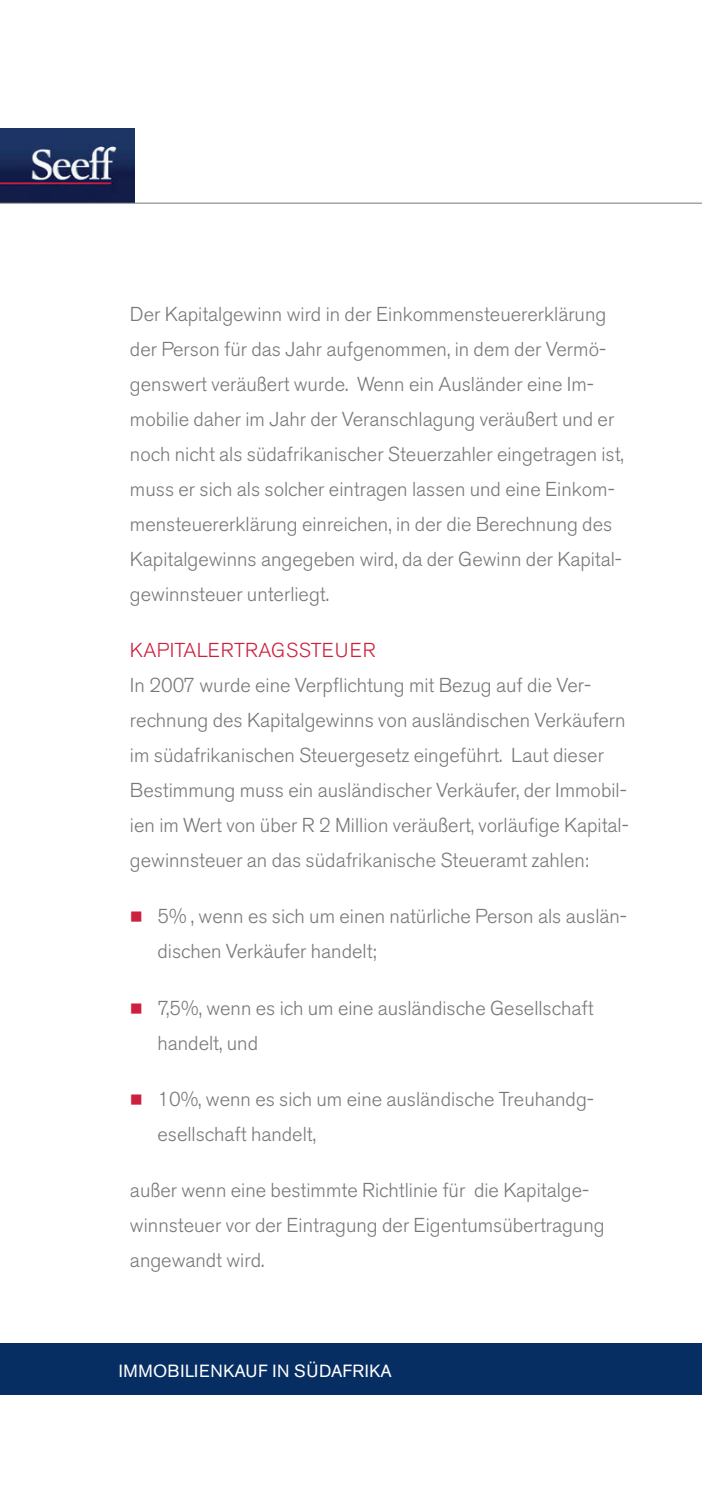
<style>
.page{position:relative;width:702px;height:1489px;background:#fff}
.page>*{position:absolute;margin:0;border:0;box-sizing:border-box;transform-origin:0 0}
.t1{font:300 20px/35px "Akzidenz Grotesk BE";color:#76787b}
.t2{font:300 20px "Akzidenz Grotesk BE";letter-spacing:.01em;color:#cd1f3e}
.t3{font:17.5px "Akzidenz Grotesk BE";letter-spacing:.04em;color:#fff}
.s1{color:#cd1f3e}
</style>
<div class="page">
<img style="left:0;top:128px;width:135px;height:75px">
<div style="left:0;top:128px;width:61px;height:16px;background:#1c3566"></div>
<div style="left:0;top:1343px;width:702px;height:51px;background:#072e62"></div>
<hr style="left:0;top:203px;width:702px;height:1px;background:#76787b">
<p class="t1" style="left:130px;top:296px;width:495px">Der Kapitalgewinn wird in der Einkommensteuererklärung der Person für das Jahr aufgenommen, in dem der Vermö&shy;genswert veräußert wurde. Wenn ein Ausländer eine Im&shy;mobilie daher im Jahr der Veranschlagung veräußert und er noch nicht als südafrikanischer Steuerzahler eingetragen ist, muss er sich als solcher eintragen lassen und eine Einkom&shy;mensteuererklärung einreichen, in der die Berechnung des Kapitalgewinns angegeben wird, da der Gewinn der Kapital&shy;gewinnsteuer unterliegt.</p>
<p class="t2" style="left:130px;top:638px;width:247px">KAPITALERTRAGSSTEUER</p>
<p class="t1" style="left:130px;top:668px;width:500px">In 2007 wurde eine Verpflichtung mit Bezug auf die Ver&shy;rechnung des Kapitalgewinns von ausländischen Verkäufern im südafrikanischen Steuergesetz eingeführt. Laut dieser Bestimmung muss ein ausländischer Verkäufer, der Immobil&shy;ien im Wert von über R 2 Million veräußert, vorläufige Kapital&shy;gewinnsteuer an das südafrikanische Steueramt zahlen:</p>
<p class="t1" style="left:157px;top:899px;width:471px;text-indent:-27px"><span class="s1">■</span> 5% , wenn es sich um einen natürliche Person als auslän&shy;dischen Verkäufer handelt;</p>
<p class="t1" style="left:157px;top:990px;width:437px;text-indent:-27px"><span class="s1">■</span> 7,5%, wenn es ich um eine ausländische Gesellschaft handelt, und</p>
<p class="t1" style="left:157px;top:1081px;width:438px;text-indent:-27px"><span class="s1">■</span> 10%, wenn es sich um eine ausländische Treuhandg&shy;esellschaft handelt,</p>
<p class="t1" style="left:130px;top:1173px;width:476px">außer wenn eine bestimmte Richtlinie für die Kapitalge&shy;winnsteuer vor der Eintragung der Eigentumsübertragung angewandt wird.</p>
<p class="t3" style="left:119px;top:1360px;width:274px">IMMOBILIENKAUF IN SÜDAFRIKA</p>
</div>
